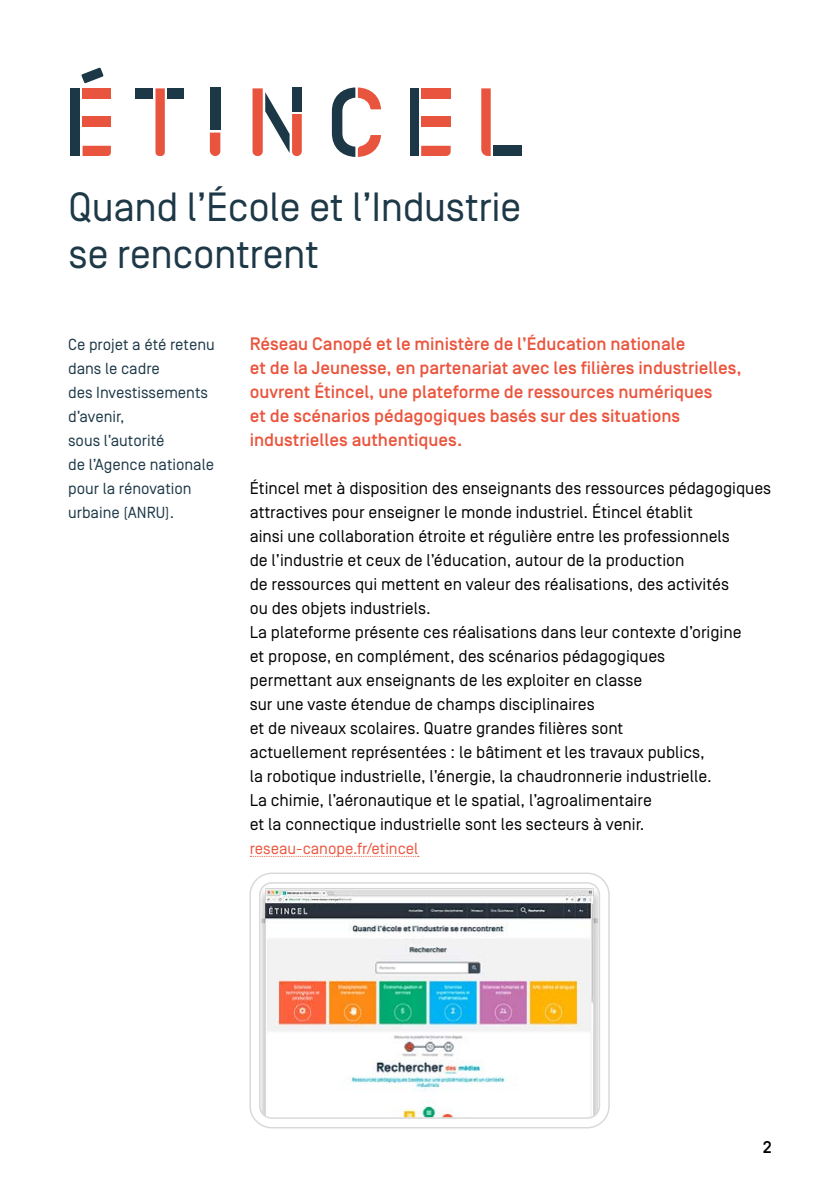
<style>
.page{position:relative;width:840px;height:1191px;background:#fff}
.page>*{position:absolute;margin:0;border:0;box-sizing:border-box;transform-origin:0 0}
.t1{font:40.8px/46.8px "Simplon BP Regular";letter-spacing:-.01em;color:#1d3847}
.t2{font:500 18px/24px "Simplon BP";color:#ea553e}
.t3{font:17px/24px "Simplon BP Regular";color:#000}
.t4{font:500 17px "Simplon BP";color:#000}
.t5{font:16px/24px "Simplon BP Regular";color:#1d3847}
.t6{font:16px "Simplon BP Regular";color:#ea553e}
</style>
<div class="page">
<svg style="left:250px;top:856px;width:168px;height:1px"></svg>
<div style="left:70px;top:88px;width:10px;height:68px;background:#1c3847"></div>
<div style="left:82px;top:88px;width:29px;height:11px;background:#e8543d"></div>
<svg style="left:82px;top:146px;width:29px;height:10px"></svg>
<div style="left:82px;top:117px;width:29px;height:10px;background:#e8543d"></div>
<div style="left:167px;top:88px;width:17px;height:11px;background:#1c3847"></div>
<svg style="left:155px;top:88px;width:10px;height:68px"></svg>
<div style="left:135px;top:88px;width:18px;height:11px;background:#1c3847"></div>
<svg style="left:210px;top:133px;width:10px;height:23px"></svg>
<div style="left:210px;top:87px;width:10px;height:43px;background:#1c3847"></div>
<svg style="left:252px;top:88px;width:49px;height:68px"></svg>
<svg style="left:332px;top:87px;width:49px;height:70px"></svg>
<div style="left:410px;top:88px;width:8px;height:68px;background:#1c3847"></div>
<div style="left:421px;top:88px;width:29px;height:11px;background:#e8543d"></div>
<svg style="left:421px;top:146px;width:29px;height:10px"></svg>
<div style="left:421px;top:117px;width:29px;height:10px;background:#e8543d"></div>
<div style="left:493px;top:146px;width:28px;height:10px;background:#1c3847"></div>
<svg style="left:481px;top:88px;width:9px;height:68px"></svg>
<div style="left:292px;top:87px;width:9px;height:25px;background:#1c3847"></div>
<svg style="left:81px;top:68px;width:22px;height:15px"></svg>
<div style="left:249px;top:872px;width:360px;height:256px;border:2px solid #d9d9d9;border-radius:22px"></div>
<img style="left:261px;top:883px;width:337px;height:234px">
<div style="left:259px;top:882px;width:340px;height:236px;border:2px solid #d9d9d9;border-radius:12px"></div>
<h1 class="t1" style="left:68px;top:183px;width:454px">Quand l’École et l’Industrie se rencontrent</h1>
<p class="t5" style="left:68px;top:332px;width:148px">Ce projet a été retenu dans le cadre<br>des Investissements d’avenir,<br>sous l’autorité<br>de l’Agence nationale pour la rénovation urbaine (ANRU).</p>
<p class="t2" style="left:249px;top:332px;width:493px">Réseau Canopé et le ministère de l’Éducation nationale<br>et de la Jeunesse, en partenariat avec les filières industrielles, ouvrent Étincel, une plateforme de ressources numériques<br>et de scénarios pédagogiques basés sur des situations industrielles authentiques.</p>
<p class="t3" style="left:249px;top:476px;width:522px">Étincel met à disposition des enseignants des ressources pédagogiques attractives pour enseigner le monde industriel. Étincel établit<br>ainsi une collaboration étroite et régulière entre les professionnels<br>de l’industrie et ceux de l’éducation, autour de la production<br>de ressources qui mettent en valeur des réalisations, des activités<br>ou des objets industriels.<br>La plateforme présente ces réalisations dans leur contexte d’origine<br>et propose, en complément, des scénarios pédagogiques<br>permettant aux enseignants de les exploiter en classe<br>sur une vaste étendue de champs disciplinaires<br>et de niveaux scolaires. Quatre grandes filières sont<br>actuellement représentées : le bâtiment et les travaux publics,<br>la robotique industrielle, l’énergie, la chaudronnerie industrielle.<br>La chimie, l’aéronautique et le spatial, l’agroalimentaire<br>et la connectique industrielle sont les secteurs à venir.</p>
<p class="t6" style="left:249px;top:839px;width:170px">reseau-canope.fr/etincel</p>
<p class="t4" style="left:762px;top:1137px;width:11px">2</p>
</div>
